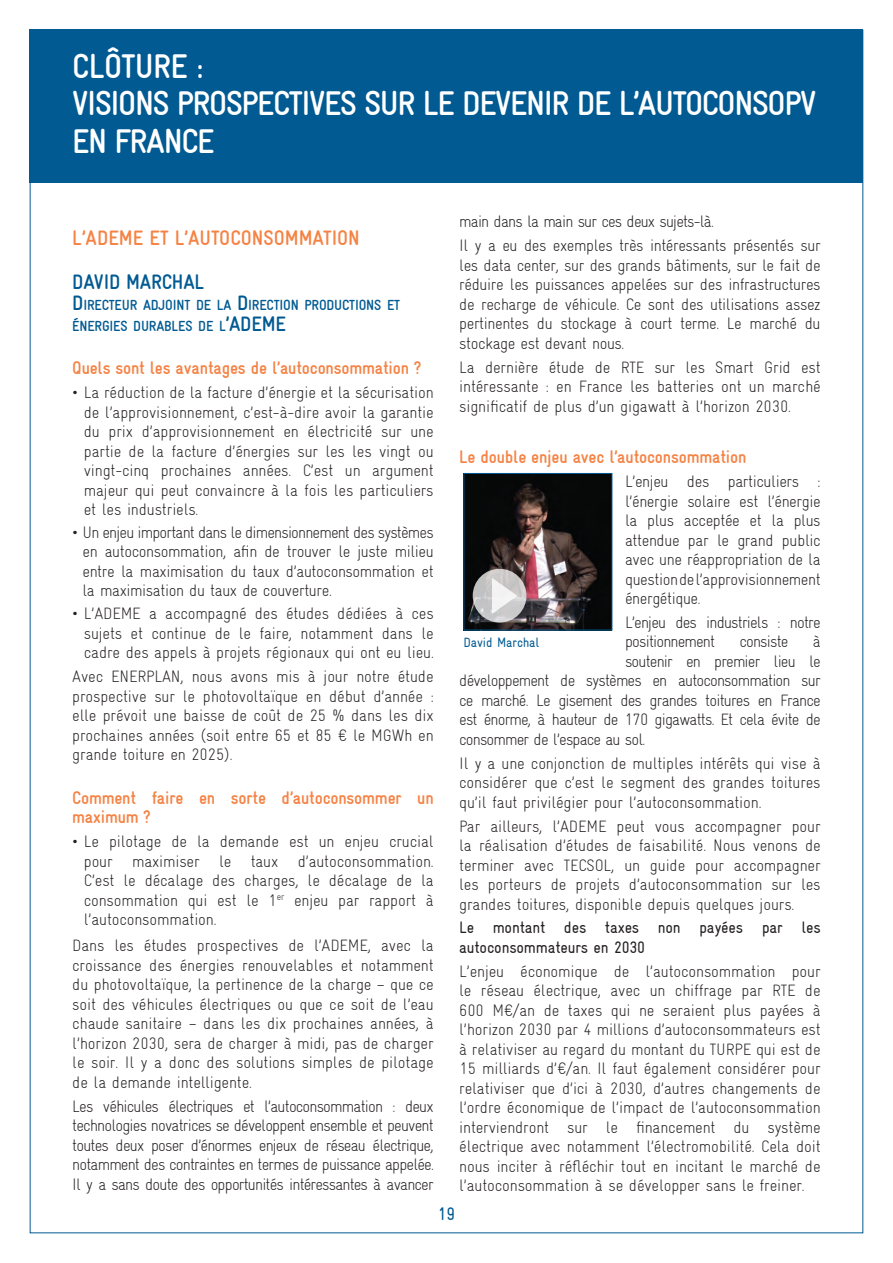
<style>
.page{position:relative;width:893px;height:1263px;background:#fff}
.page>*{position:absolute;margin:0;border:0;box-sizing:border-box;transform-origin:0 0}
.t1{font:700 condensed 34.5px/37.5px "Gravur";letter-spacing:-.04em;color:#fff}
.t2{font:700 condensed 21px "Gravur";color:#f58345}
.t3{font:700 condensed 21px "Gravur";letter-spacing:-.01em;color:#015a92}
.t4{font:700 condensed 18.15px/19.6px "Gravur";letter-spacing:-.01em;color:#f58345}
.t5{font:condensed 18px "Gravur";color:#015a92}
.t6{font:300 condensed 16.5px/19.5px "Gravur";letter-spacing:-.025em;color:#231f20;text-align:justify}
.t7{font:300 condensed 16.5px/19.5px "Gravur";letter-spacing:-.05em;color:#231f20}
.t8{font:condensed 16.5px/19.5px "Gravur";letter-spacing:-.01em;color:#231f20}
.t9{font:700 condensed 14.7px/21px "Gravur";letter-spacing:-.015em;color:#015a92}
.t10{font:condensed 13.5px "Gravur";letter-spacing:-.01em;color:#015a92}
.s1{font-size:21px}
</style>
<div class="page">
<div style="left:30px;top:30px;width:833px;height:153px;background:#015a92"></div>
<img style="left:465px;top:475px;width:145px;height:153px">
<div style="left:463px;top:473px;width:149px;height:157px;border:1px solid #015a92"></div>
<svg style="left:473px;top:569px;width:53px;height:53px"></svg>
<svg style="left:492px;top:578px;width:25px;height:36px"></svg>
<h1 class="t1" style="left:72px;top:47px;width:746px">CLÔTURE :<br>VISIONS PROSPECTIVES SUR LE DEVENIR DE L’AUTOCONSOPV<br>EN FRANCE</h1>
<p class="t2" style="left:72px;top:226px;width:289px">L’ADEME ET L’AUTOCONSOMMATION</p>
<p class="t3" style="left:72px;top:270px;width:134px">DAVID MARCHAL</p>
<p class="t9" style="left:72px;top:294px;width:329px"><span class="s1">D</span>IRECTEUR ADJOINT DE LA <span class="s1">D</span>IRECTION PRODUCTIONS ET<br>ÉNERGIES DURABLES DE L<span class="s1">’ADEME</span></p>
<p class="t4" style="left:72px;top:358px;width:351px">Quels sont les avantages de l’autoconsommation ?</p>
<p class="t6" style="left:84px;top:383px;width:351px;text-indent:-12px">• La réduction de la facture d’énergie et la sécurisation de l’approvisionnement, c’est-à-dire avoir la garantie du prix d’approvisionnement en électricité sur une partie de la facture d’énergies sur les les vingt ou vingt-cinq prochaines années. C’est un argument majeur qui peut convaincre à la fois les particuliers et les industriels.</p>
<p class="t6" style="left:83px;top:522px;width:353px;text-indent:-10px">• Un enjeu important dans le dimensionnement des systèmes en autoconsommation, afin de trouver le juste milieu entre la maximisation du taux d’autoconsommation et la maximisation du taux de couverture.</p>
<p class="t6" style="left:84px;top:604px;width:351px;text-indent:-12px">• L’ADEME a accompagné des études dédiées à ces sujets et continue de le faire, notamment dans le cadre des appels à projets régionaux qui ont eu lieu.</p>
<p class="t6" style="left:72px;top:667px;width:363px">Avec ENERPLAN, nous avons mis à jour notre étude prospective sur le photovoltaïque en début d’année : elle prévoit une baisse de coût de 25 % dans les dix prochaines années (soit entre 65 et 85 € le MGWh en grande toiture en 2025).</p>
<p class="t4" style="left:72px;top:787px;width:363px">Comment faire en sorte d’autoconsommer un maximum ?</p>
<p class="t6" style="left:84px;top:832px;width:351px;text-indent:-12px">• Le pilotage de la demande est un enjeu crucial pour maximiser le taux d’autoconsommation.<br>C’est le décalage des charges, le décalage de la consommation qui est le 1<sup>er</sup> enjeu par rapport à l’autoconsommation.</p>
<p class="t6" style="left:72px;top:936px;width:363px">Dans les études prospectives de l’ADEME, avec la croissance des énergies renouvelables et notamment du photovoltaïque, la pertinence de la charge – que ce soit des véhicules électriques ou que ce soit de l’eau chaude sanitaire – dans les dix prochaines années, à l’horizon 2030, sera de charger à midi, pas de charger le soir. Il y a donc des solutions simples de pilotage de la demande intelligente.</p>
<p class="t6" style="left:72px;top:1096px;width:363px">Les véhicules électriques et l’autoconsommation : deux technologies novatrices se développent ensemble et peuvent toutes deux poser d’énormes enjeux de réseau électrique, notamment des contraintes en termes de puissance appelée.<br>Il y a sans doute des opportunités intéressantes à avancer</p>
<p class="t6" style="left:459px;top:210px;width:363px;line-height:23.7px">main dans la main sur ces deux sujets-là.<br>Il y a eu des exemples très intéressants présentés sur</p>
<p class="t6" style="left:459px;top:255px;width:363px">les data center, sur des grands bâtiments, sur le fait de réduire les puissances appelées sur des infrastructures de recharge de véhicule. Ce sont des utilisations assez pertinentes du stockage à court terme. Le marché du stockage est devant nous.</p>
<p class="t6" style="left:459px;top:357px;width:363px">La dernière étude de RTE sur les Smart Grid est intéressante : en France les batteries ont un marché significatif de plus d’un gigawatt à l’horizon 2030.</p>
<p class="t4" style="left:459px;top:447px;width:289px">Le double enjeu avec l’autoconsommation</p>
<p class="t6" style="left:625px;top:472px;width:197px">L’enjeu des particuliers : l’énergie solaire est l’énergie la plus acceptée et la plus attendue par le grand public avec une réappropriation de la question de l’approvisionnement énergétique.</p>
<p class="t7" style="left:625px;top:612px;width:197px">L’enjeu des industriels : notre positionnement</p>
<p class="t7" style="left:739px;top:632px;width:50px">consiste</p>
<p class="t6" style="left:813px;top:632px;width:9px">à</p>
<p class="t7" style="left:625px;top:651px;width:197px">soutenir en premier lieu le</p>
<p class="t7" style="left:459px;top:671px;width:363px">développement de systèmes en autoconsommation sur</p>
<p class="t7" style="left:459px;top:690px;width:363px">ce marché. Le gisement des grandes toitures en France</p>
<p class="t7" style="left:459px;top:710px;width:363px">est énorme, à hauteur de 170 gigawatts. Et cela évite de</p>
<p class="t7" style="left:459px;top:730px;width:187px">consommer de l’espace au sol.</p>
<p class="t6" style="left:459px;top:753px;width:363px">Il y a une conjonction de multiples intérêts qui vise à considérer que c’est le segment des grandes toitures qu’il faut privilégier pour l’autoconsommation.</p>
<p class="t6" style="left:459px;top:816px;width:363px">Par ailleurs, l’ADEME peut vous accompagner pour la réalisation d’études de faisabilité. Nous venons de terminer avec TECSOL, un guide pour accompagner les porteurs de projets d’autoconsommation sur les grandes toitures, disponible depuis quelques jours.</p>
<p class="t8" style="left:459px;top:918px;width:363px">Le montant des taxes non payées par les autoconsommateurs en 2030</p>
<p class="t6" style="left:459px;top:961px;width:363px">L’enjeu économique de l’autoconsommation pour le réseau électrique, avec un chiffrage par RTE de 600 M€/an de taxes qui ne seraient plus payées à l’horizon 2030 par 4 millions d’autoconsommateurs est à relativiser au regard du montant du TURPE qui est de 15 milliards d’€/an. Il faut également considérer pour relativiser que d’ici à 2030, d’autres changements de l’ordre économique de l’impact de l’autoconsommation interviendront sur le financement du système électrique avec notamment l’électromobilité. Cela doit nous inciter à réfléchir tout en incitant le marché de l’autoconsommation à se développer sans le freiner.</p>
<p class="t10" style="left:463px;top:635px;width:78px">David Marchal</p>
<p class="t5" style="left:438px;top:1204px;width:19px">19</p>
</div>
